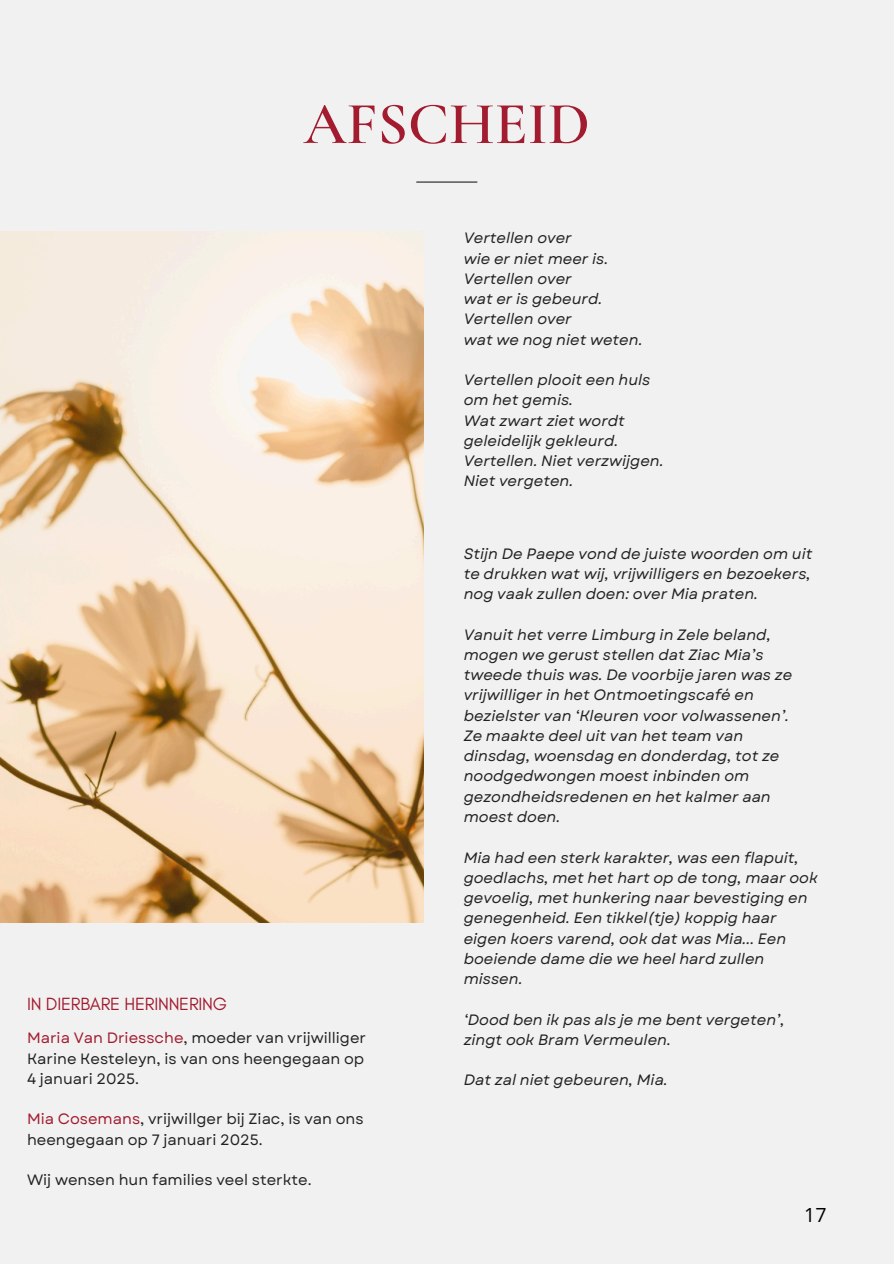
<style>
.page{position:relative;width:894px;height:1264px;background:#fff}
.page>*{position:absolute;margin:0;border:0;box-sizing:border-box;transform-origin:0 0}
.t1{font:600 60px "Cormorant Garamond";color:#a21b2f}
.t2{font:19.5px "Open Sans";color:#000}
.t3{font:18px "Glacial Indifference";letter-spacing:-.015em;color:#a21b2f}
.t4{font:italic 15px/20.2px "Garet";color:#222}
.t5{font:15px/20.2px "Garet";color:#222}
.s1{color:#a21b2f}
</style>
<div class="page">
<div style="left:0;top:0;width:893px;height:1263px;background:#f1f1f1"></div>
<hr style="left:416px;top:181px;width:61px;height:2px;background:#222">
<img style="left:0;top:231px;width:423px;height:691px">
<p class="t1" style="left:303px;top:88px;width:287px">AFSCHEID</p>
<p class="t3" style="left:27px;top:993px;width:201px">IN DIERBARE HERINNERING</p>
<p class="t5" style="left:27px;top:1028px;width:340px"><span class="s1">Maria Van Driessche</span>, moeder van vrijwilliger<br>Karine Kesteleyn, is van ons heengegaan op<br>4 januari 2025.</p>
<p class="t5" style="left:27px;top:1109px;width:338px"><span class="s1">Mia Cosemans</span>, vrijwillger bij Ziac, is van ons heengegaan op 7 januari 2025.</p>
<p class="t5" style="left:27px;top:1169px;width:286px">Wij wensen hun families veel sterkte.</p>
<p class="t4" style="left:463px;top:228px;width:180px">Vertellen over<br>wie er niet meer is.<br>Vertellen over<br>wat er is gebeurd.<br>Vertellen over<br>wat we nog niet weten.</p>
<p class="t4" style="left:463px;top:370px;width:201px">Vertellen plooit een huls om het gemis.<br>Wat zwart ziet wordt geleidelijk gekleurd.<br>Vertellen. Niet verzwijgen.<br>Niet vergeten.</p>
<p class="t4" style="left:463px;top:543px;width:350px;text-align:justify">Stijn De Paepe vond de juiste woorden om uit te drukken wat wij, vrijwilligers en bezoekers, nog vaak zullen doen: over Mia praten.</p>
<p class="t4" style="left:463px;top:624px;width:330px">Vanuit het verre Limburg in Zele beland, mogen we gerust stellen dat Ziac Mia’s tweede thuis was. De voorbije jaren was ze vrijwilliger in het Ontmoetingscafé en bezielster van ‘Kleuren voor volwassenen’.<br>Ze maakte deel uit van het team van dinsdag, woensdag en donderdag, tot ze noodgedwongen moest inbinden om gezondheidsredenen en het kalmer aan moest doen.</p>
<p class="t4" style="left:463px;top:847px;width:355px">Mia had een sterk karakter, was een flapuit, goedlachs, met het hart op de tong, maar ook gevoelig, met hunkering naar bevestiging en genegenheid. Een tikkel(tje) koppig haar eigen koers varend, ook dat was Mia... Een boeiende dame die we heel hard zullen missen.</p>
<p class="t4" style="left:463px;top:1009px;width:322px">‘Dood ben ik pas als je me bent vergeten’, zingt ook Bram Vermeulen.</p>
<p class="t4" style="left:463px;top:1070px;width:205px">Dat zal niet gebeuren, Mia.</p>
<h2 class="t2" style="left:804px;top:1201px;width:24px">17</h2>
</div>
